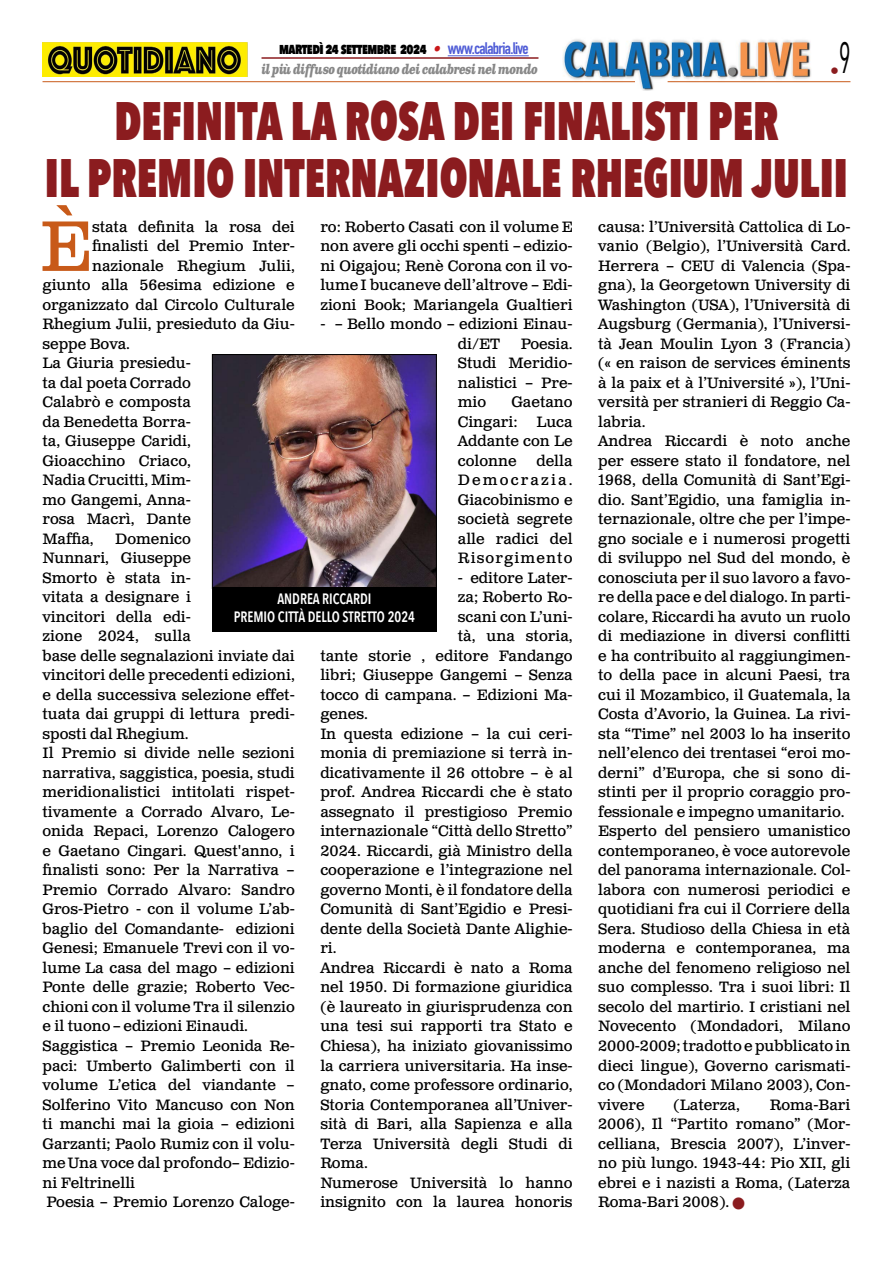
<style>
.page{position:relative;width:893px;height:1263px;background:#fff}
.page>*{position:absolute;margin:0;border:0;box-sizing:border-box;transform-origin:0 0}
.t1{font:71.25px "Clarendon Text Pro";color:#c85a19}
.t2{font:800 54px/57px "Avenir Next Condensed";color:#8b1c1f;text-align:center;scale:.81 1}
.t3{font:18px "Avenir Next Condensed";color:#8b1c1f}
.t4{font:15px/19.5px "Clarendon Text Pro";color:#000;text-align:justify}
.t5{font:600 15px/18px "Avenir Next Condensed";color:#fff;text-align:center;scale:.91 1}
.t6{font:800 15px "Avenir Next Condensed";letter-spacing:-.04em;color:#000;scale:.9 1}
.t7{font:italic 700 13.5px "Clarendon Text Pro";letter-spacing:-.06em;color:#878787;scale:.79 1}
.s1{font-family:"Clarendon Text Pro";font-weight:700;font-style:italic;color:#ca181a}
.s2{font-family:"DIN Condensed";font-weight:700;font-size:16.5px;color:#4f5cd6}
.s3{color:#8b1c1f}
</style>
<div class="page">
<img style="left:563px;top:39px;width:248px;height:51px">
<hr style="left:43px;top:81px;width:592px;height:1px;background:#c85a19">
<hr style="left:668px;top:81px;width:182px;height:1px;background:#c85a19">
<hr style="left:448px;top:55px;width:81px;height:1px;background:#4f5cd6">
<hr style="left:261px;top:57px;width:277px;height:2px;background:#8b1c1f">
<img style="left:43px;top:42px;width:204px;height:35px">
<img style="left:214px;top:356px;width:221px;height:231px">
<div style="left:212px;top:354px;width:225px;height:235px;border:1px solid #000"></div>
<div style="left:212px;top:587px;width:225px;height:44px;background:#000"></div>
<p class="t3" style="left:830px;top:55px;width:22px">•<sup>9</sup></p>
<p class="t6" style="left:279px;top:39px;width:279px">martedì 24 settembre 2024 <span class="s1">•</span> <span class="s2">www.calabria.live</span></p>
<p class="t7" style="left:261px;top:61px;width:352px">il più diffuso quotidiano dei calabresi nel mondo</p>
<h2 class="t2" style="left:45px;top:92px;width:993px">DEFINITA LA ROSA DEI FINALISTI PER<br>IL PREMIO INTERNAZIONALE RHEGIUM JULII</h2>
<h1 class="t1" style="left:40px;top:203px;width:54px">È</h1>
<p class="t4" style="left:92px;top:218px;width:204px">stata definita la rosa dei</p>
<p class="t4" style="left:92px;top:237px;width:204px">finalisti del Premio Inter-</p>
<p class="t4" style="left:92px;top:257px;width:204px">nazionale Rhegium Julii,</p>
<p class="t4" style="left:43px;top:276px;width:254px">giunto alla 56esima edizione e</p>
<p class="t4" style="left:43px;top:296px;width:254px">organizzato dal Circolo Culturale</p>
<p class="t4" style="left:43px;top:315px;width:254px">Rhegium Julii, presieduto da Giu-</p>
<p class="t4" style="left:43px;top:335px;width:89px">seppe Bova.</p>
<p class="t4" style="left:43px;top:354px;width:150px">La Giuria presiedu-</p>
<p class="t4" style="left:43px;top:374px;width:150px">ta dal poeta Corrado</p>
<p class="t4" style="left:43px;top:393px;width:150px">Calabrò e composta</p>
<p class="t4" style="left:43px;top:413px;width:150px">da Benedetta Borra-</p>
<p class="t4" style="left:43px;top:432px;width:150px">ta, Giuseppe Caridi,</p>
<p class="t4" style="left:43px;top:452px;width:150px">Gioacchino Criaco,</p>
<p class="t4" style="left:43px;top:471px;width:150px">Nadia Crucitti, Mim-</p>
<p class="t4" style="left:43px;top:491px;width:150px">mo Gangemi, Anna-</p>
<p class="t4" style="left:43px;top:510px;width:150px">rosa Macrì, Dante</p>
<p class="t4" style="left:43px;top:530px;width:53px">Maffia,</p>
<p class="t4" style="left:598px;top:218px;width:254px;text-align:left">causa: l’Università Cattolica di Lo&shy;vanio (Belgio), l’Università Card.<br>Herrera – CEU di Valencia (Spa&shy;gna), la Georgetown University di<br>Washington (USA), l’Università di<br>Augsburg (Germania), l’Universi&shy;tà Jean Moulin Lyon 3 (Francia) (« en raison de services éminents à la paix et à l’Université »), l’Uni&shy;versità per stranieri di Reggio Ca&shy;labria.<br>Andrea Riccardi è noto anche per essere stato il fondatore, nel<br>1968, della Comunità di Sant’Egi&shy;dio. Sant’Egidio, una famiglia in&shy;ternazionale, oltre che per l’impe&shy;gno sociale e i numerosi progetti di sviluppo nel Sud del mondo, è conosciuta per il suo lavoro a favo&shy;re della pace e del dialogo. In parti&shy;colare, Riccardi ha avuto un ruolo di mediazione in diversi conflitti e ha contribuito al raggiungimen&shy;to della pace in alcuni Paesi, tra cui il Mozambico, il Guatemala, la<br>Costa d’Avorio, la Guinea. La rivi&shy;sta “Time” nel 2003 lo ha inserito nell’elenco dei trentasei “eroi mo&shy;derni” d’Europa, che si sono di&shy;stinti per il proprio coraggio pro&shy;fessionale e impegno umanitario.<br>Esperto del pensiero umanistico contemporaneo, è voce autorevole del panorama internazionale. Col&shy;labora con numerosi periodici e quotidiani fra cui il Corriere della<br>Sera. Studioso della Chiesa in età moderna e contemporanea, ma anche del fenomeno religioso nel suo complesso. Tra i suoi libri: Il secolo del martirio. I cristiani nel<br>Novecento (Mondadori, Milano<br>2000-2009; tradotto e pubblicato in dieci lingue), Governo carismati&shy;co (Mondadori Milano 2003), Con&shy;vivere</p>
<p class="t4" style="left:320px;top:218px;width:254px">ro: Roberto Casati con il volume E non avere gli occhi spenti – edizio&shy;ni Oigajou; Renè Corona con il vo&shy;lume I bucaneve dell’altrove – Edi&shy;zioni Book; Mariangela Gualtieri</p>
<p class="t4" style="left:458px;top:315px;width:116px;text-indent:-137px">- – Bello mondo – edizioni Einau&shy;di/ET</p>
<p class="t4" style="left:458px;top:335px;width:116px;text-indent:63px">Poesia.<br>Studi Meridio&shy;nalistici – Pre&shy;mio</p>
<p class="t4" style="left:458px;top:393px;width:116px;text-indent:53px">Gaetano<br>Cingari:</p>
<p class="t4" style="left:458px;top:413px;width:116px;text-indent:79px">Luca Addante con Le colonne</p>
<p class="t4" style="left:458px;top:452px;width:116px;text-indent:79px">della Democrazia.<br>Giacobinismo e società segrete alle radici del Risorgimento</p>
<p class="t4" style="left:458px;top:569px;width:116px">- editore Later-</p>
<p class="t4" style="left:458px;top:588px;width:116px">za; Roberto Ro-</p>
<p class="t4" style="left:458px;top:608px;width:116px">scani con L’uni-</p>
<p class="t4" style="left:458px;top:627px;width:116px">tà, una storia,</p>
<p class="t4" style="left:320px;top:647px;width:254px">tante storie , editore Fandango</p>
<p class="t4" style="left:320px;top:666px;width:254px">libri; Giuseppe Gangemi – Senza</p>
<p class="t4" style="left:320px;top:686px;width:254px">tocco di campana. – Edizioni Ma-</p>
<p class="t4" style="left:320px;top:705px;width:49px">genes.</p>
<p class="t4" style="left:320px;top:725px;width:254px">In questa edizione – la cui ceri-</p>
<p class="t4" style="left:320px;top:744px;width:254px">monia di premiazione si terrà in-</p>
<p class="t4" style="left:320px;top:764px;width:254px">dicativamente il 26 ottobre – è al</p>
<p class="t4" style="left:320px;top:783px;width:254px">prof. Andrea Riccardi che è stato</p>
<p class="t4" style="left:320px;top:803px;width:254px">assegnato il prestigioso Premio</p>
<p class="t4" style="left:320px;top:822px;width:254px">internazionale “Città dello Stretto”</p>
<p class="t4" style="left:320px;top:842px;width:254px">2024. Riccardi, già Ministro della</p>
<p class="t4" style="left:320px;top:861px;width:254px">cooperazione e l’integrazione nel</p>
<p class="t4" style="left:320px;top:881px;width:254px">governo Monti, è il fondatore della</p>
<p class="t4" style="left:320px;top:900px;width:254px">Comunità di Sant’Egidio e Presi-</p>
<p class="t4" style="left:320px;top:920px;width:254px">dente della Società Dante Alighie-</p>
<p class="t4" style="left:320px;top:939px;width:18px">ri.</p>
<p class="t4" style="left:320px;top:959px;width:254px">Andrea Riccardi è nato a Roma</p>
<p class="t4" style="left:320px;top:978px;width:254px">nel 1950. Di formazione giuridica</p>
<p class="t4" style="left:320px;top:998px;width:254px">(è laureato in giurisprudenza con</p>
<p class="t4" style="left:320px;top:1017px;width:254px">una tesi sui rapporti tra Stato e</p>
<p class="t4" style="left:320px;top:1037px;width:254px">Chiesa), ha iniziato giovanissimo</p>
<p class="t4" style="left:320px;top:1056px;width:254px">la carriera universitaria. Ha inse-</p>
<p class="t4" style="left:320px;top:1076px;width:254px">gnato, come professore ordinario,</p>
<p class="t4" style="left:320px;top:1095px;width:254px">Storia Contemporanea all’Univer-</p>
<p class="t4" style="left:320px;top:1115px;width:254px">sità di Bari, alla Sapienza e alla</p>
<p class="t4" style="left:320px;top:1134px;width:254px">Terza Università degli Studi di</p>
<p class="t4" style="left:320px;top:1154px;width:49px">Roma.</p>
<p class="t4" style="left:320px;top:1173px;width:254px">Numerose Università lo hanno</p>
<p class="t4" style="left:320px;top:1193px;width:254px">insignito con la laurea honoris</p>
<p class="t4" style="left:43px;top:530px;width:254px;text-align:left;text-indent:73px">Domenico<br>Nunnari, Giuseppe<br>Smorto è stata in-<br>vitata a designare i<br>vincitori della edi-<br>zione 2024, sulla<br>base delle segnalazioni inviate dai vincitori delle precedenti edizioni, e della successiva selezione effet&shy;tuata dai gruppi di lettura predi&shy;sposti dal Rhegium.<br>Il Premio si divide nelle sezioni narrativa, saggistica, poesia, studi meridionalistici intitolati rispet&shy;tivamente a Corrado Alvaro, Le&shy;onida Repaci, Lorenzo Calogero e Gaetano Cingari. Quest'anno, i finalisti sono: Per la Narrativa –<br>Premio Corrado Alvaro: Sandro<br>Gros-Pietro - con il volume L’ab&shy;baglio del Comandante- edizioni<br>Genesi; Emanuele Trevi con il vo&shy;lume La casa del mago – edizioni<br>Ponte delle grazie; Roberto Vec&shy;chioni con il volume Tra il silenzio e il tuono – edizioni Einaudi.<br>Saggistica – Premio Leonida Re&shy;paci: Umberto Galimberti con il volume L’etica del viandante –<br>Solferino Vito Mancuso con Non ti manchi mai la gioia – edizioni<br>Garzanti; Paolo Rumiz con il volu&shy;me Una voce dal profondo– Edizio&shy;ni Feltrinelli<br>Poesia – Premio Lorenzo Caloge-</p>
<p class="t5" style="left:234px;top:589px;width:201px">ANDREA RICCARDI<br>PREMIO CITTÀ DELLO STRETTO 2024</p>
<p class="t4" style="left:673px;top:1095px;width:68px">(Laterza,</p>
<p class="t4" style="left:598px;top:1095px;width:254px;text-indent:172px">Roma-Bari 2006), Il “Partito romano” (Mor&shy;celliana, Brescia 2007), L’inver&shy;no più lungo. 1943-44: Pio XII, gli ebrei e i nazisti a Roma, (Laterza Roma-Bari 2008). <span class="s3">■</span></p>
</div>
